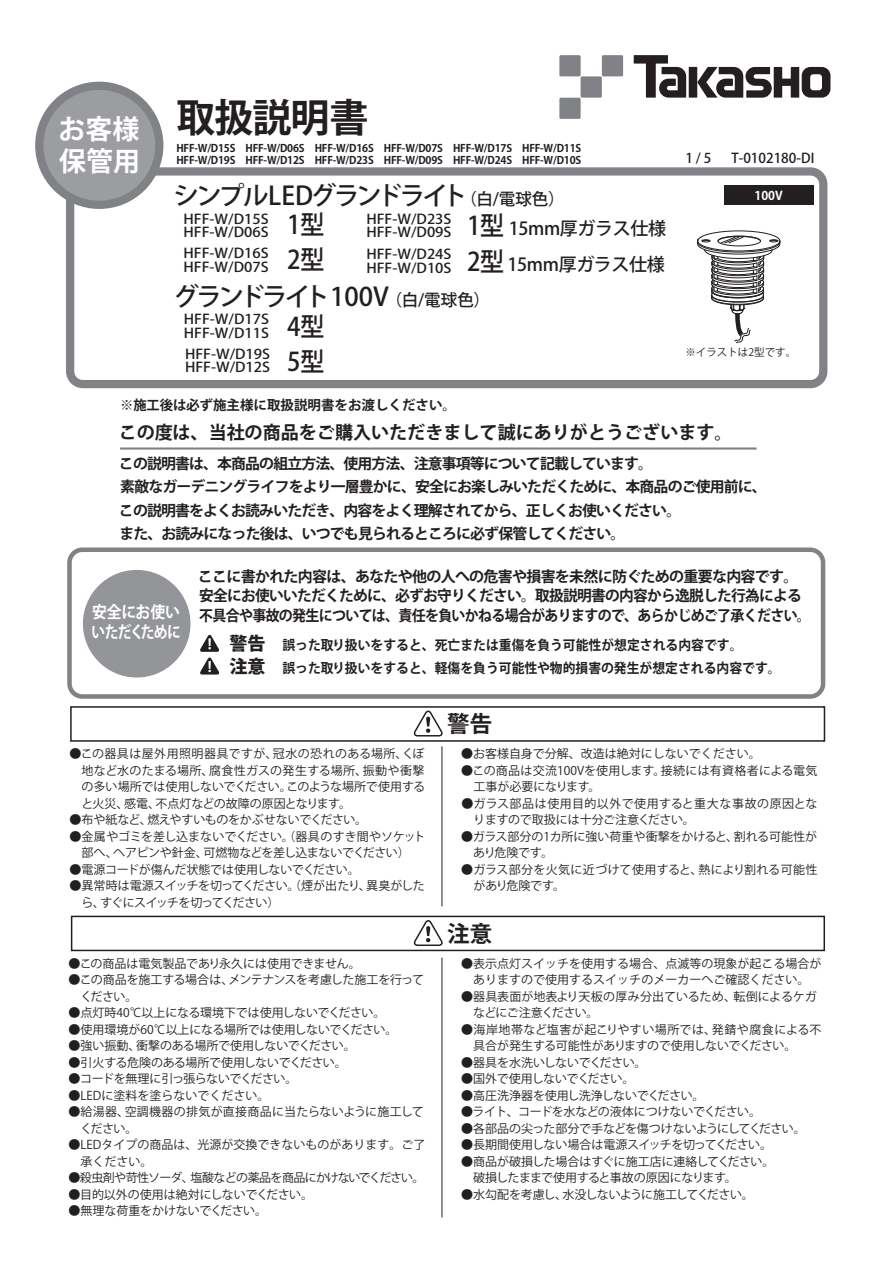
<style>
.page{position:relative;width:893px;height:1263px;background:#fff}
.page>*{position:absolute;margin:0;border:0;box-sizing:border-box;transform-origin:0 0}
.t1{font:700 39px "Koz Go Pro";letter-spacing:-.025em;color:#231f20}
.t2{font:700 27px "Koz Go Pro";color:#fff}
.t3{font:500 25.5px "Koz Go Pro";letter-spacing:-.11em;color:#231f20}
.t4{font:700 22.5px "Koz Go Pro";color:#231f20}
.t5{font:700 18px "Koz Go Pro";color:#231f20}
.t6{font:500 18px "Koz Go Pro";letter-spacing:-.02em;color:#231f20}
.t7{font:800 18px/23.1px "Koz Go Pro";color:#231f20}
.t8{font:700 16.5px "Koz Go Pro";letter-spacing:-.04em;color:#fff;scale:.83 1}
.t9{font:500 16.5px "Koz Go Pro";color:#231f20}
.t10{font:700 15px "Koz Go Pro";letter-spacing:-.05em;color:#231f20}
.t11{font:700 15px "Koz Go Pro";letter-spacing:-.05em;color:#231f20;scale:.93 1}
.t12{font:700 14.85px/23.4px "Koz Go Pro";letter-spacing:-.055em;color:#231f20}
.t13{font:500 13.5px/13.5px "Koz Go Pro";color:#231f20;scale:1.09 1}
.t14{font:700 13.5px/22.6px "Koz Go Pro";color:#231f20;scale:.95 1}
.t15{font:700 13.5px "Koz Go Pro";color:#231f20}
.t16{font:500 13.5px "Koz Go Pro";color:#231f20}
.t17{font:12px/16.5px "Koz Go Pro";color:#231f20}
.t18{font:12px/16.5px "Koz Go Pro";letter-spacing:-.03em;color:#231f20}
.t19{font:12px "Koz Go Pro";letter-spacing:-.025em;color:#231f20}
.t20{font:12px/16.5px "Koz Go Pro";letter-spacing:-.04em;color:#231f20}
.t21{font:12px "Koz Go Pro";letter-spacing:-.05em;color:#231f20}
.t22{font:12px "Koz Go Pro";letter-spacing:-.02em;color:#231f20}
.t23{font:12px/16.5px "Koz Go Pro";letter-spacing:.025em;color:#231f20}
.t24{font:12px "Koz Go Pro";letter-spacing:-.035em;color:#231f20}
.t25{font:700 12px "Koz Go Pro";color:#fff}
.t26{font:700 10.5px/12px "Koz Go Pro";letter-spacing:-.02em;color:#231f20}
.t27{font:10.5px "Koz Go Pro";color:#231f20}
.s1{font-size:25.65px}
.s2{font-size:18px}
.s3{font-size:16.5px}
</style>
<div class="page">
<div style="left:724px;top:185px;width:89px;height:19px;background:#231f20"></div>
<div style="left:70px;top:706px;width:755px;height:36px;border:2px solid #231f20"></div>
<svg style="left:414px;top:710px;width:29px;height:27px"></svg>
<hr style="left:442px;top:957px;width:1px;height:260px;background:#231f20">
<div style="left:71px;top:916px;width:754px;height:35px;border:2px solid #231f20"></div>
<svg style="left:414px;top:918px;width:31px;height:28px"></svg>
<div style="left:83px;top:570px;width:107px;height:107px;background:#939598;border-radius:50%"></div>
<svg style="left:200px;top:634px;width:20px;height:40px"></svg>
<div style="left:67px;top:547px;width:758px;height:152px;border:5px solid #808285;border-radius:13px"></div>
<hr style="left:120px;top:447px;width:637px;height:3px;background:#808285">
<div style="left:66px;top:167px;width:761px;height:221px;border:8px solid #808285;border-radius:13px"></div>
<div style="left:39px;top:86px;width:120px;height:119px;background:#9b9da0;border-radius:50%"></div>
<div style="left:35px;top:82px;width:128px;height:127px;border:8px solid #808285;border-radius:50%"></div>
<svg style="left:634px;top:55px;width:52px;height:43px"></svg>
<div style="left:689px;top:67px;width:8px;height:31px;background:#231f20"></div>
<svg style="left:697px;top:67px;width:133px;height:31px"></svg>
<div style="left:559px;top:55px;width:22px;height:21px;background:#808285"></div>
<div style="left:581px;top:76px;width:21px;height:22px;background:#808285"></div>
<div style="left:602px;top:55px;width:21px;height:21px;background:#808285"></div>
<div style="left:559px;top:98px;width:22px;height:21px;background:#808285"></div>
<div style="left:697px;top:231px;width:83px;height:20px;border:1px solid #231f20;border-radius:50%"></div>
<hr style="left:442px;top:746px;width:1px;height:160px;background:#231f20">
<svg style="left:697px;top:236px;width:83px;height:317px"></svg>
<h1 class="t1" style="left:58px;top:92px;width:312px"><sub>お客様</sub> 取扱説明書</h1>
<h2 class="t2" style="left:59px;top:144px;width:82px">保管用</h2>
<p class="t16" style="left:685px;top:149px;width:131px">1 / 5　 T-0102180-DI</p>
<h3 class="t9" style="left:460px;top:188px;width:106px">（白/電球色）</h3>
<p class="t26" style="left:176px;top:143px;width:406px">HFF-W/D15S　HFF-W/D06S　HFF-W/D16S　HFF-W/D07S　HFF-W/D17S　HFF-W/D11S<br>HFF-W/D19S　HFF-W/D12S　HFF-W/D23S　HFF-W/D09S　HFF-W/D24S　HFF-W/D10S</p>
<h3 class="t3" style="left:173px;top:179px;width:296px">シンプルLEDグランドライト</h3>
<p class="t25" style="left:754px;top:188px;width:30px">100V</p>
<p class="t13" style="left:184px;top:213px;width:131px">HFF-W/D15S<br>HFF-W/D06S <sup>1型</sup></p>
<h3 class="t6" style="left:467px;top:217px;width:200px"><span class="s1">1型</span> 15mm厚ガラス仕様</h3>
<p class="t13" style="left:366px;top:213px;width:80px">HFF-W/D23S<br>HFF-W/D09S</p>
<p class="t13" style="left:184px;top:247px;width:131px">HFF-W/D16S<br>HFF-W/D07S <sup>2型</sup></p>
<p class="t13" style="left:366px;top:248px;width:275px">HFF-W/D24S<br>HFF-W/D10S <span class="s1">2型</span> <span class="s2">15mm厚ガラス仕様</span></p>
<h3 class="t3" style="left:173px;top:280px;width:318px">グランドライト100V<span class="s3">（白/電球色）</span></h3>
<p class="t13" style="left:184px;top:313px;width:131px">HFF-W/D17S<br>HFF-W/D11S <span class="s1">4型</span></p>
<p class="t13" style="left:185px;top:347px;width:130px">HFF-W/D19S<br>HFF-W/D12S <span class="s1">5型</span></p>
<p class="t15" style="left:120px;top:397px;width:337px">※施工後は必ず施主様に取扱説明書をお渡しください。</p>
<p class="t27" style="left:685px;top:345px;width:112px">※イラストは2型です。</p>
<h3 class="t5" style="left:119px;top:421px;width:615px">この度は、当社の商品をご購入いただきまして誠にありがとうございます。</h3>
<p class="t12" style="left:119px;top:453px;width:649px">この説明書は、本商品の組立方法、使用方法、注意事項等について記載しています。<br>素敵なガーデニングライフをより一層豊かに、安全にお楽しみいただくために、本商品のご使用前に、この説明書をよくお読みいただき、内容をよく理解されてから、正しくお使いください。<br>また、お読みになった後は、いつでも見られるところに必ず保管してください。</p>
<p class="t10" style="left:198px;top:567px;width:602px">ここに書かれた内容は、あなたや他の人への危害や損害を未然に防ぐための重要な内容です。</p>
<p class="t10" style="left:199px;top:586px;width:604px">安全にお使いいただくために、必ずお守りください。取扱説明書の内容から逸脱した行為による</p>
<p class="t11" style="left:92px;top:606px;width:774px"><sup>安全にお使い</sup> 不具合や事故の発生については、責任を負いかねる場合がありますので、あらかじめご了承ください。</p>
<h3 class="t8" style="left:92px;top:621px;width:109px">いただくために</h3>
<p class="t14" style="left:282px;top:634px;width:526px">誤った取り扱いをすると、死亡または重傷を負う可能性が想定される内容です。<br>誤った取り扱いをすると、軽傷を負う可能性や物的損害の発生が想定される内容です。</p>
<h3 class="t7" style="left:229px;top:633px;width:37px">警告注意</h3>
<p class="t17" style="left:82px;top:746px;width:345px;text-align:justify;text-indent:-12px">●この器具は屋外用照明器具ですが、冠水の恐れのある場所、くぼ地など水のたまる場所、腐食性ガスの発生する場所、振動や衝撃の多い場所では使用しないでください。このような場所で使用すると火災、感電、不点灯などの故障の原因となります。</p>
<p class="t22" style="left:70px;top:812px;width:299px">●布や紙など、燃えやすいものをかぶせないでください。</p>
<p class="t17" style="left:70px;top:828px;width:357px;text-align:center">●金属やゴミを差し込まないでください。（器具のすき間やソケット部へ、ヘアピンや針金、可燃物などを差し込まないでください）</p>
<p class="t19" style="left:70px;top:862px;width:292px">●電源コードが傷んだ状態では使用しないでください。</p>
<p class="t20" style="left:82px;top:878px;width:345px;text-indent:-12px">●異常時は電源スイッチを切ってください。（煙が出たり、異臭がしたら、すぐにスイッチを切ってください）</p>
<p class="t17" style="left:69px;top:955px;width:294px">●この商品は電気製品であり永久には使用できません。</p>
<p class="t18" style="left:81px;top:972px;width:345px;text-indent:-12px">●この商品を施工する場合は、メンテナンスを考慮した施工を行ってください。</p>
<p class="t17" style="left:69px;top:1005px;width:318px">●点灯時40℃以上になる環境下では使用しないでください。</p>
<p class="t17" style="left:69px;top:1021px;width:330px">●使用環境が60℃以上になる場所では使用しないでください。</p>
<p class="t19" style="left:69px;top:1038px;width:289px">●強い振動、衝撃のある場所で使用しないでください。</p>
<p class="t18" style="left:69px;top:1054px;width:280px">●引火する危険のある場所で使用しないでください。</p>
<p class="t20" style="left:69px;top:1071px;width:230px">●コードを無理に引っ張らないでください。</p>
<p class="t17" style="left:69px;top:1087px;width:202px">●LEDに塗料を塗らないでください。</p>
<p class="t23" style="left:81px;top:1104px;width:345px;text-indent:-12px">●給湯器、空調機器の排気が直接商品に当たらないように施工してください。</p>
<p class="t17" style="left:81px;top:1137px;width:346px;text-indent:-12px">●LEDタイプの商品は、光源が交換できないものがあります。ご了承ください。</p>
<p class="t21" style="left:69px;top:1170px;width:358px">●殺虫剤や苛性ソーダ、塩酸などの薬品を商品にかけないでください。</p>
<p class="t17" style="left:69px;top:1186px;width:246px">●目的以外の使用は絶対にしないでください。</p>
<p class="t22" style="left:69px;top:1203px;width:200px">●無理な荷重をかけないでください。</p>
<h3 class="t4" style="left:447px;top:709px;width:46px">警告</h3>
<p class="t17" style="left:461px;top:746px;width:301px">●お客様自身で分解、改造は絶対にしないでください。</p>
<p class="t17" style="left:473px;top:762px;width:346px;text-indent:-12px">●この商品は交流100Vを使用します。接続には有資格者による電気工事が必要になります。</p>
<p class="t17" style="left:473px;top:795px;width:346px;text-indent:-12px">●ガラス部品は使用目的以外で使用すると重大な事故の原因となりますので取扱には十分ご注意ください。</p>
<p class="t17" style="left:473px;top:828px;width:345px;text-indent:-12px">●ガラス部分の1カ所に強い荷重や衝撃をかけると、割れる可能性があり危険です。</p>
<p class="t17" style="left:473px;top:861px;width:346px;text-indent:-12px">●ガラス部分を火気に近づけて使用すると、熱により割れる可能性があり危険です。</p>
<h3 class="t4" style="left:447px;top:919px;width:46px">注意</h3>
<p class="t17" style="left:461px;top:955px;width:361px;text-align:center">●表示点灯スイッチを使用する場合、点滅等の現象が起こる場合がありますので使用するスイッチのメーカーへご確認ください。</p>
<p class="t17" style="left:473px;top:988px;width:345px;text-indent:-12px">●器具表面が地表より天板の厚み分出ているため、転倒によるケガなどにご注意ください。</p>
<p class="t17" style="left:473px;top:1021px;width:350px;text-indent:-12px">●海岸地帯など塩害が起こりやすい場所では、発錆や腐食による不具合が発生する可能性がありますので使用しないでください。</p>
<p class="t18" style="left:461px;top:1054px;width:187px">●器具を水洗いしないでください。</p>
<p class="t24" style="left:461px;top:1071px;width:175px">●国外で使用しないでください。</p>
<p class="t19" style="left:461px;top:1087px;width:245px">●高圧洗浄器を使用し洗浄しないでください。</p>
<p class="t18" style="left:461px;top:1104px;width:301px">●ライト、コードを水などの液体につけないでください。</p>
<p class="t18" style="left:461px;top:1120px;width:346px">●各部品の尖った部分で手などを傷つけないようにしてください。</p>
<p class="t18" style="left:461px;top:1137px;width:312px">●長期間使用しない場合は電源スイッチを切ってください。</p>
<p class="t17" style="left:461px;top:1153px;width:315px">●商品が破損した場合はすぐに施工店に連絡してください。　破損したままで使用すると事故の原因になります。</p>
<p class="t21" style="left:461px;top:1186px;width:294px">●水勾配を考慮し、水没しないように施工してください。</p>
</div>
